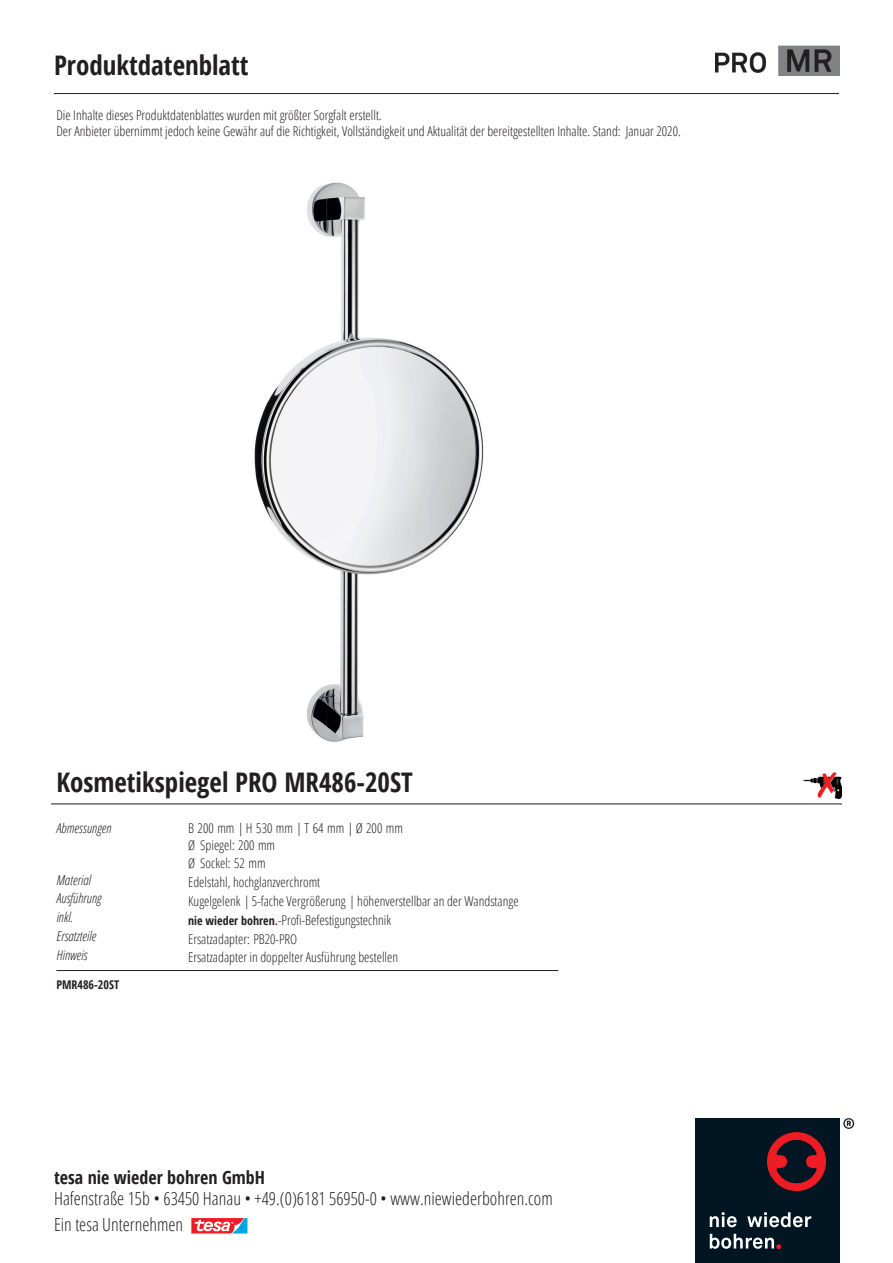
<style>
.page{position:relative;width:893px;height:1263px;background:#fff}
.page>*{position:absolute;margin:0;border:0;box-sizing:border-box;transform-origin:0 0}
.Produktname{font:700 condensed 27px "Open Sans";color:#231f20}
.t1{font:300 condensed 18px "Open Sans";color:#231f20}
.t2{font:700 condensed 18px "Open Sans";color:#231f20}
.Text{font:300 condensed 13.5px/18.8px "Open Sans";color:#231f20}
.Text_kursiv{font:italic 300 condensed 13.5px "Open Sans";color:#231f20}
.Text-2{font:700 condensed 12px "Open Sans";color:#231f20}
.s1{font-weight:700;font-size:12px}
.s2{font-weight:700;font-size:12px;color:#d1232a}
</style>
<div class="page">
<img style="left:254px;top:182px;width:230px;height:560px">
<img style="left:715px;top:45px;width:125px;height:30px">
<hr style="left:51px;top:804px;width:791px;height:1px;background:#231f20">
<img style="left:802px;top:773px;width:40px;height:25px">
<hr style="left:56px;top:970px;width:502px;height:1px;background:#231f20">
<div style="left:695px;top:1118px;width:145px;height:145px;background:#011622"></div>
<svg style="left:710px;top:1212px;width:27px;height:15px"></svg>
<svg style="left:747px;top:1212px;width:64px;height:15px"></svg>
<svg style="left:710px;top:1234px;width:71px;height:15px"></svg>
<svg style="left:767px;top:1132px;width:59px;height:59px"></svg>
<svg style="left:843px;top:1118px;width:11px;height:11px"></svg>
<svg style="left:191px;top:1218px;width:57px;height:16px"></svg>
<hr style="left:54px;top:93px;width:785px;height:1px;background:#231f20">
<p class="Produktname" style="left:54px;top:46px;width:196px">Produktdatenblatt</p>
<p class="Text" style="left:56px;top:105px;width:327px">Die Inhalte dieses Produktdatenblattes wurden mit größter Sorgfalt erstellt.</p>
<p class="Text" style="left:56px;top:121px;width:626px">Der Anbieter übernimmt jedoch keine Gewähr auf die Richtigkeit, Vollständigkeit und Aktualität der bereitgestellten Inhalte. Stand: Januar 2020.</p>
<p class="Produktname" style="left:56px;top:763px;width:358px">Kosmetikspiegel PRO MR486-20ST</p>
<p class="Text_kursiv" style="left:56px;top:819px;width:57px">Abmessungen</p>
<p class="Text" style="left:188px;top:819px;width:216px">B 200 mm | H 530 mm | T 64 mm | Ø 200 mm</p>
<p class="Text_kursiv" style="left:56px;top:870px;width:36px">Material</p>
<p class="Text_kursiv" style="left:56px;top:889px;width:47px">Ausführung</p>
<p class="Text_kursiv" style="left:56px;top:908px;width:18px">inkl.</p>
<p class="Text_kursiv" style="left:56px;top:927px;width:41px">Ersatzteile</p>
<p class="Text_kursiv" style="left:56px;top:946px;width:33px">Hinweis</p>
<p class="Text" style="left:188px;top:835px;width:332px">Ø Spiegel: 200 mm<br>Ø Sockel: 52 mm<br>Edelstahl, hochglanzverchromt<br>Kugelgelenk | 5-fache Vergrößerung | höhenverstellbar an der Wandstange <span class="s1">nie wieder bohren</span><span class="s2">.</span>-Profi-Befestigungstechnik<br>Ersatzadapter: PB20-PRO<br>Ersatzadapter in doppelter Ausführung bestellen</p>
<p class="Text-2" style="left:56px;top:976px;width:64px">PMR486-20ST</p>
<p class="t2" style="left:54px;top:1165px;width:212px">tesa nie wieder bohren GmbH</p>
<p class="t1" style="left:54px;top:1186px;width:500px">Hafenstraße 15b • 63450 Hanau • +49.(0)6181 56950-0 • www.niewiederbohren.com</p>
<p class="t1" style="left:54px;top:1212px;width:131px">Ein tesa Unternehmen</p>
</div>
